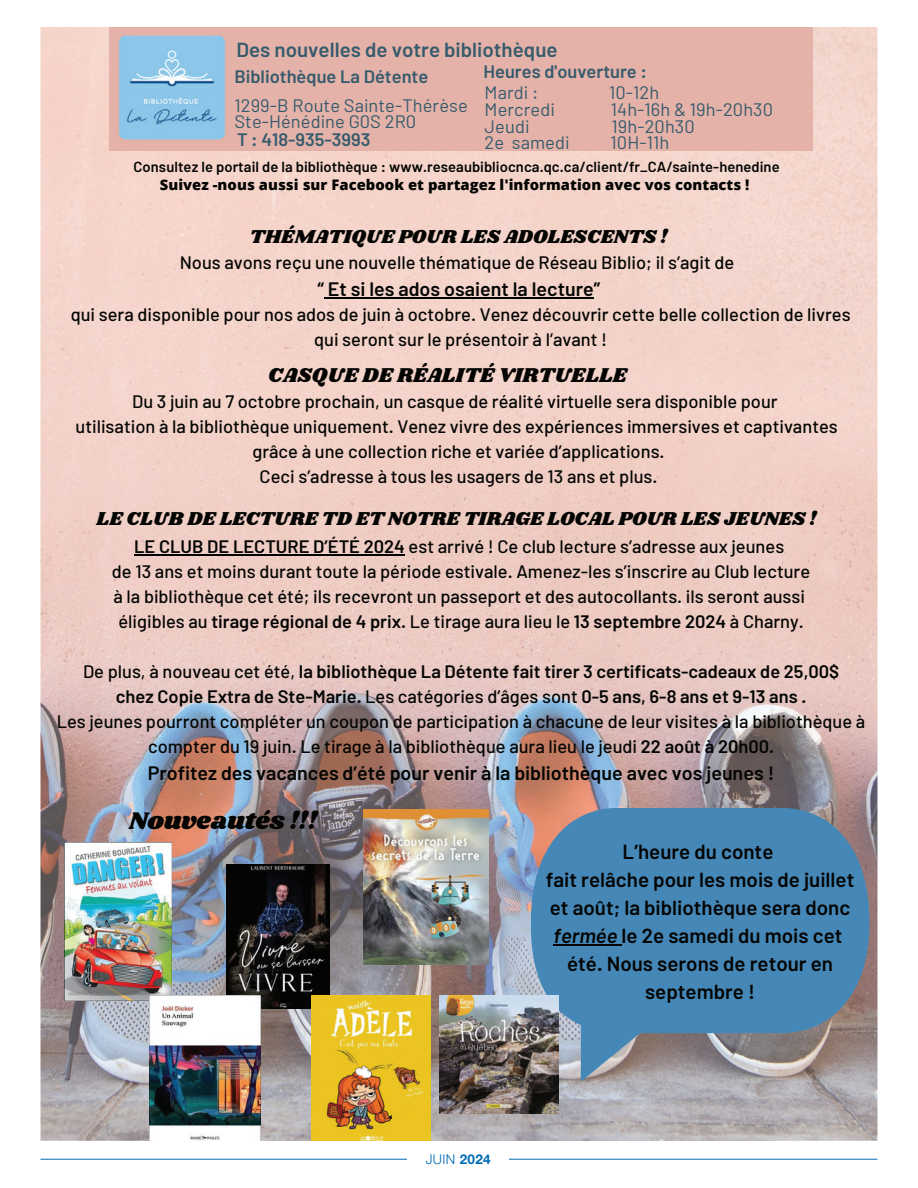
<style>
.page{position:relative;width:918px;height:1188px;background:#fff}
.page>*{position:absolute;margin:0;border:0;box-sizing:border-box;transform-origin:0 0}
.t1{font:24.9px "Shrikhand";color:#040503}
.t2{font:20.85px "Shrikhand";color:#040503}
.t3{font:600 20.25px/28px "Barlow";color:#040503;text-align:center}
.t4{font:600 20.25px "Barlow";color:#355b6d}
.t5{font:600 19.35px "Barlow";color:#040503}
.t6{font:19.35px "Shrikhand";color:#040503}
.t7{font:500 18px/24.9px "Barlow";color:#040503;text-align:center}
.t8{font:18px/16.6px "Barlow";letter-spacing:.005em;color:#355b6d}
.t9{font:600 18px "Barlow";color:#355b6d}
.t10{font:600 14.55px "Barlow";letter-spacing:.005em;color:#040503}
.t11{font:800 14.55px "Open Sans";letter-spacing:.005em;color:#040503}
.t12{font:300 13.5px "Helvetica Neue LT Std";color:#006bb6}
.s1{font-weight:600}
.s2{font-style:italic}
.s3{font-family:"Helvetica Neue LT Pro";font-weight:700}
</style>
<div class="page">
<hr style="left:40px;top:1159px;width:838px;height:1px;background:#006bb6">
<div style="left:408px;top:1154px;width:101px;height:23px;background:#fff"></div>
<img style="left:40px;top:27px;width:104px;height:1114px">
<img style="left:774px;top:27px;width:104px;height:1114px">
<img style="left:144px;top:150px;width:630px;height:619px">
<img style="left:144px;top:769px;width:630px;height:372px">
<div style="left:109px;top:27px;width:704px;height:123px;background:#e4b2a8"></div>
<img style="left:118px;top:35px;width:108px;height:105px">
<svg style="left:531px;top:808px;width:338px;height:274px;fill:#4587b7"></svg>
<hr style="left:554px;top:944px;width:64px;height:1px;background:#040503">
<img style="left:65px;top:843px;width:106px;height:158px">
<img style="left:364px;top:809px;width:124px;height:155px">
<img style="left:227px;top:865px;width:102px;height:143px">
<img style="left:311px;top:996px;width:119px;height:145px">
<img style="left:440px;top:996px;width:119px;height:117px">
<img style="left:150px;top:996px;width:110px;height:145px">
<hr style="left:134px;top:554px;width:271px;height:1px;background:#040503">
<hr style="left:324px;top:297px;width:270px;height:1px;background:#040503">
<p class="t4" style="left:236px;top:37px;width:323px">Des nouvelles de votre bibliothèque</p>
<p class="t9" style="left:234px;top:65px;width:195px">Bibliothèque La Détente</p>
<p class="t9" style="left:484px;top:60px;width:165px">Heures d'ouverture :</p>
<p class="t8" style="left:485px;top:84px;width:55px">Mardi :</p>
<p class="t8" style="left:609px;top:84px;width:52px">10-12h</p>
<p class="t8" style="left:485px;top:101px;width:72px">Mercredi</p>
<p class="t8" style="left:611px;top:101px;width:164px">14h-16h &amp; 19h-20h30</p>
<p class="t8" style="left:485px;top:117px;width:46px">Jeudi</p>
<p class="t8" style="left:612px;top:117px;width:85px">19h-20h30</p>
<p class="t8" style="left:485px;top:134px;width:86px">2e samedi</p>
<p class="t8" style="left:611px;top:134px;width:60px">10H-11h</p>
<p class="t10" style="left:134px;top:157px;width:648px">Consultez le portail de la bibliothèque : www.reseaubibliocnca.qc.ca/client/fr_CA/sainte-henedine</p>
<p class="t11" style="left:160px;top:174px;width:591px">Suivez -nous aussi sur Facebook et partagez l'information avec vos contacts !</p>
<p class="t8" style="left:234px;top:96px;width:235px">1299-B Route Sainte-Thérèse<br>Ste-Hénédine G0S 2R0</p>
<p class="t9" style="left:237px;top:128px;width:135px">T : 418-935-3993</p>
<p class="t6" style="left:250px;top:223px;width:419px">THÉMATIQUE POUR LES ADOLESCENTS !</p>
<p class="t7" style="left:180px;top:250px;width:556px">Nous avons reçu une nouvelle thématique de Réseau Biblio; il s’agit de</p>
<p class="t5" style="left:317px;top:277px;width:284px">“ Et si les ados osaient la lecture”</p>
<p class="t7" style="left:71px;top:302px;width:781px">qui sera disponible pour nos ados de juin à octobre. Venez découvrir cette belle collection de livres qui seront sur le présentoir à l’avant !</p>
<p class="t2" style="left:268px;top:361px;width:360px">CASQUE DE RÉALITÉ VIRTUELLE</p>
<p class="t7" style="left:76px;top:389px;width:764px">Du 3 juin au 7 octobre prochain, un casque de réalité virtuelle sera disponible pour<br>utilisation à la bibliothèque uniquement. Venez vivre des expériences immersives et captivantes grâce à une collection riche et variée d’applications.<br>Ceci s’adresse à tous les usagers de 13 ans et plus.</p>
<p class="t6" style="left:97px;top:505px;width:722px">LE CLUB DE LECTURE TD ET NOTRE TIRAGE LOCAL POUR LES JEUNES !</p>
<p class="t7" style="left:112px;top:534px;width:700px"><span class="s1">LE CLUB DE LECTURE D’ÉTÉ 2024</span> est arrivé ! Ce club lecture s’adresse aux jeunes<br>de 13 ans et moins durant toute la période estivale. Amenez-les s’inscrire au Club lecture à la bibliothèque cet été; ils recevront un passeport et des autocollants. ils seront aussi éligibles au <span class="s1">tirage régional de 4 prix.</span> Le tirage aura lieu le <span class="s1">13 septembre 2024</span> à Charny.</p>
<p class="t7" style="left:57px;top:659px;width:810px">De plus, à nouveau cet été, <span class="s1">la bibliothèque La Détente fait tirer 3 certificats-cadeaux de 25,00$<br>chez Copie Extra de Ste-Marie.</span> Les catégories d’âges sont <span class="s1">0-5 ans, 6-8 ans et 9-13 ans .<br></span>Les jeunes pourront compléter un coupon de participation à chacune de leur visites à la bibliothèque à compter du 19 juin. Le tirage à la bibliothèque aura lieu le jeudi <span class="s1">22 août à 20h00.</span></p>
<p class="t5" style="left:148px;top:761px;width:628px">Profitez des vacances d’été pour venir à la bibliothèque avec vos jeunes !</p>
<h1 class="t1" style="left:129px;top:804px;width:190px">Nouveautés !!!</h1>
<p class="t3" style="left:546px;top:837px;width:310px">L’heure du conte<br>fait relâche pour les mois de juillet et août; la bibliothèque sera donc <span class="s2">fermée</span> le 2e samedi du mois cet été. Nous serons de retour en septembre !</p>
<p class="t12" style="left:426px;top:1150px;width:66px">JUIN <span class="s3">2024</span></p>
</div>
